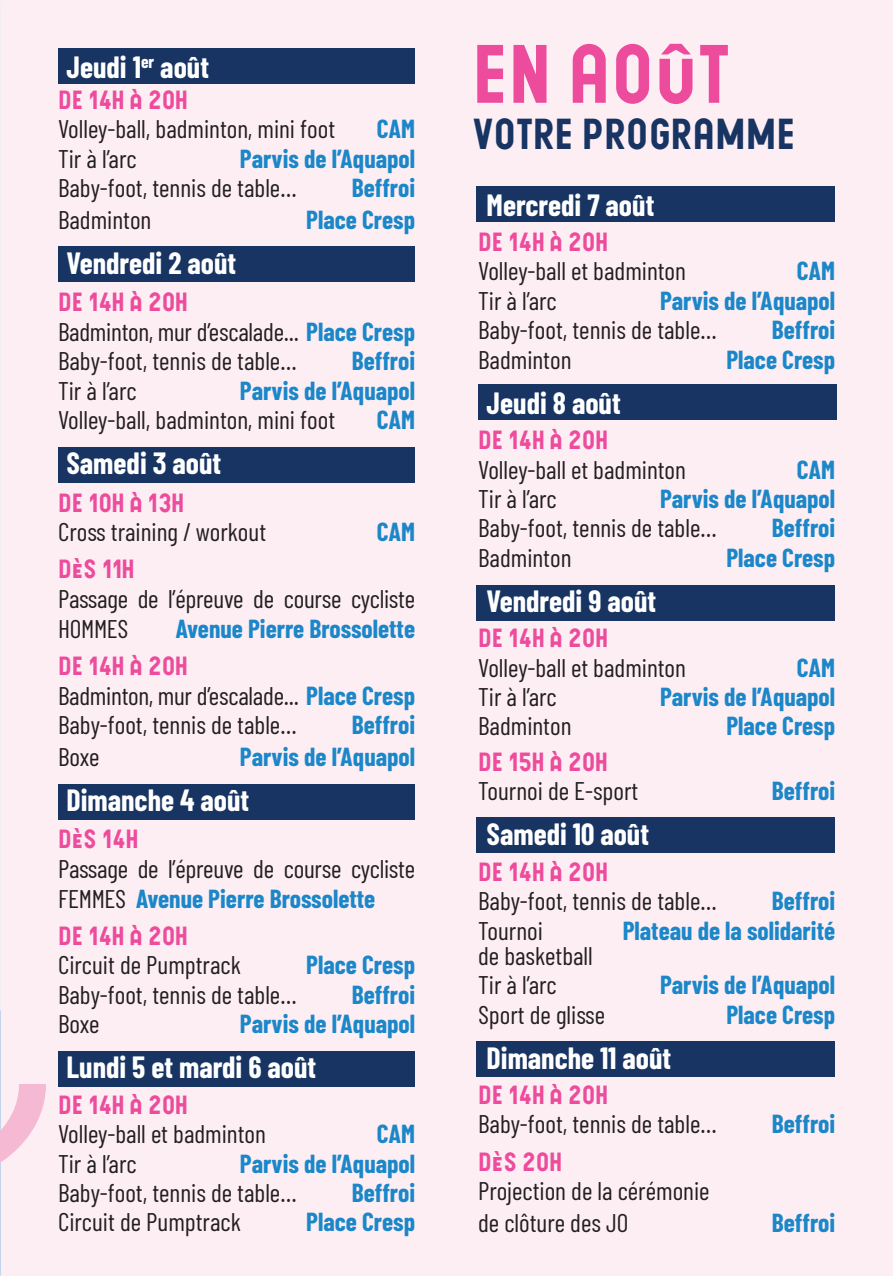
<style>
.page{position:relative;width:893px;height:1276px;background:#fdeef4}
.page>*{position:absolute;margin:0;border:0;box-sizing:border-box;transform-origin:0 0}
.t1{font:80.1px "Post Bus";color:#ed4c9c}
.t2{font:42px "Post Bus";color:#173462}
.t3{font:700 30px "Barlow Condensed";color:#fff}
.t4{font:25.5px/29.4px "Barlow Condensed";color:#231f20}
.t5{font:700 25.5px "Barlow Condensed";color:#1b87c9}
.t6{font:25.5px "Post Bus";color:#ed4c9c}
.s1{font-weight:700;color:#1b87c9}
</style>
<div class="page">
<div style="left:58px;top:48px;width:357px;height:36px;background:#173462"></div>
<div style="left:58px;top:246px;width:357px;height:36px;background:#173462"></div>
<div style="left:58px;top:447px;width:357px;height:35px;background:#173462"></div>
<div style="left:58px;top:784px;width:357px;height:36px;background:#173462"></div>
<div style="left:58px;top:1051px;width:357px;height:35px;background:#173462"></div>
<div style="left:478px;top:384px;width:358px;height:36px;background:#173462"></div>
<div style="left:476px;top:817px;width:358px;height:36px;background:#173462"></div>
<div style="left:476px;top:585px;width:358px;height:36px;background:#173462"></div>
<div style="left:476px;top:1041px;width:358px;height:36px;background:#173462"></div>
<div style="left:476px;top:187px;width:358px;height:35px;background:#173462"></div>
<svg style="left:0;top:1084px;width:46px;height:100px"></svg>
<p class="t3" style="left:67px;top:48px;width:144px">Jeudi 1<sup>er</sup> août</p>
<p class="t6" style="left:58px;top:88px;width:131px">DE 14H À 20H</p>
<p class="t4" style="left:58px;top:114px;width:279px">Volley-ball, badminton, mini foot</p>
<p class="t5" style="left:377px;top:113px;width:40px">CAM</p>
<p class="t4" style="left:58px;top:143px;width:80px">Tir à l’arc</p>
<p class="t5" style="left:240px;top:143px;width:177px">Parvis de l’Aquapol</p>
<p class="t4" style="left:58px;top:173px;width:240px">Baby-foot, tennis de table…</p>
<p class="t5" style="left:352px;top:172px;width:65px">Beffroi</p>
<p class="t4" style="left:58px;top:204px;width:95px">Badminton</p>
<p class="t5" style="left:306px;top:204px;width:110px">Place Cresp</p>
<p class="t3" style="left:67px;top:244px;width:171px">Vendredi 2 août</p>
<p class="t6" style="left:58px;top:290px;width:131px">DE 14H À 20H</p>
<p class="t4" style="left:58px;top:316px;width:359px">Badminton, mur d’escalade... <span class="s1">Place Cresp<br></span>Baby-foot, tennis de table…</p>
<p class="t5" style="left:352px;top:345px;width:65px">Beffroi</p>
<p class="t4" style="left:58px;top:375px;width:80px">Tir à l’arc</p>
<p class="t5" style="left:240px;top:374px;width:177px">Parvis de l’Aquapol</p>
<p class="t4" style="left:58px;top:404px;width:279px">Volley-ball, badminton, mini foot</p>
<p class="t5" style="left:377px;top:404px;width:40px">CAM</p>
<p class="t3" style="left:67px;top:445px;width:156px">Samedi 3 août</p>
<p class="t6" style="left:58px;top:490px;width:127px">DE 10H À 13H</p>
<p class="t4" style="left:58px;top:516px;width:210px">Cross training / workout</p>
<p class="t5" style="left:377px;top:516px;width:40px">CAM</p>
<p class="t6" style="left:58px;top:557px;width:78px">DÈS 11H</p>
<p class="t4" style="left:58px;top:583px;width:359px">Passage de l’épreuve de course cycliste<br>HOMMES</p>
<p class="t5" style="left:175px;top:613px;width:241px">Avenue Pierre Brossolette</p>
<p class="t6" style="left:58px;top:654px;width:131px">DE 14H À 20H</p>
<p class="t4" style="left:58px;top:680px;width:359px">Badminton, mur d’escalade... <span class="s1">Place Cresp<br></span>Baby-foot, tennis de table…</p>
<p class="t5" style="left:352px;top:709px;width:65px">Beffroi</p>
<p class="t4" style="left:58px;top:741px;width:43px">Boxe</p>
<p class="t5" style="left:240px;top:740px;width:177px">Parvis de l’Aquapol</p>
<p class="t3" style="left:67px;top:781px;width:184px">Dimanche 4 août</p>
<p class="t6" style="left:58px;top:827px;width:81px">DÈS 14H</p>
<p class="t4" style="left:58px;top:852px;width:359px">Passage de l’épreuve de course cycliste<br>FEMMES <span class="s1">Avenue Pierre Brossolette</span></p>
<p class="t6" style="left:58px;top:924px;width:131px">DE 14H À 20H</p>
<p class="t4" style="left:58px;top:950px;width:185px">Circuit de Pumptrack</p>
<p class="t5" style="left:306px;top:949px;width:110px">Place Cresp</p>
<p class="t4" style="left:58px;top:979px;width:240px">Baby-foot, tennis de table…</p>
<p class="t5" style="left:352px;top:979px;width:65px">Beffroi</p>
<p class="t4" style="left:58px;top:1008px;width:43px">Boxe</p>
<p class="t5" style="left:240px;top:1008px;width:177px">Parvis de l’Aquapol</p>
<p class="t3" style="left:67px;top:1049px;width:251px">Lundi 5 et mardi 6 août</p>
<p class="t6" style="left:58px;top:1092px;width:131px">DE 14H À 20H</p>
<p class="t4" style="left:58px;top:1118px;width:209px">Volley-ball et badminton</p>
<p class="t5" style="left:377px;top:1118px;width:40px">CAM</p>
<p class="t4" style="left:58px;top:1148px;width:80px">Tir à l’arc</p>
<p class="t5" style="left:240px;top:1147px;width:177px">Parvis de l’Aquapol</p>
<p class="t4" style="left:58px;top:1177px;width:240px">Baby-foot, tennis de table…</p>
<p class="t5" style="left:352px;top:1177px;width:65px">Beffroi</p>
<p class="t4" style="left:58px;top:1206px;width:185px">Circuit de Pumptrack</p>
<p class="t5" style="left:306px;top:1206px;width:110px">Place Cresp</p>
<h1 class="t1" style="left:472px;top:37px;width:260px">EN AOÛT</h1>
<h2 class="t2" style="left:473px;top:115px;width:324px">VOTRE PROGRAMME</h2>
<p class="t3" style="left:487px;top:186px;width:169px">Mercredi 7 août</p>
<p class="t6" style="left:478px;top:230px;width:131px">DE 14H À 20H</p>
<p class="t4" style="left:478px;top:256px;width:209px">Volley-ball et badminton</p>
<p class="t5" style="left:797px;top:255px;width:40px">CAM</p>
<p class="t4" style="left:478px;top:285px;width:80px">Tir à l’arc</p>
<p class="t5" style="left:660px;top:285px;width:177px">Parvis de l’Aquapol</p>
<p class="t4" style="left:478px;top:315px;width:240px">Baby-foot, tennis de table…</p>
<p class="t5" style="left:772px;top:314px;width:65px">Beffroi</p>
<p class="t4" style="left:478px;top:344px;width:95px">Badminton</p>
<p class="t5" style="left:726px;top:344px;width:110px">Place Cresp</p>
<p class="t3" style="left:487px;top:384px;width:136px">Jeudi 8 août</p>
<p class="t6" style="left:478px;top:428px;width:131px">DE 14H À 20H</p>
<p class="t4" style="left:478px;top:454px;width:209px">Volley-ball et badminton</p>
<p class="t5" style="left:797px;top:453px;width:40px">CAM</p>
<p class="t4" style="left:478px;top:483px;width:80px">Tir à l’arc</p>
<p class="t5" style="left:660px;top:483px;width:177px">Parvis de l’Aquapol</p>
<p class="t4" style="left:478px;top:513px;width:240px">Baby-foot, tennis de table…</p>
<p class="t5" style="left:772px;top:512px;width:65px">Beffroi</p>
<p class="t4" style="left:478px;top:542px;width:95px">Badminton</p>
<p class="t5" style="left:726px;top:542px;width:110px">Place Cresp</p>
<p class="t3" style="left:487px;top:582px;width:171px">Vendredi 9 août</p>
<p class="t6" style="left:478px;top:626px;width:131px">DE 14H À 20H</p>
<p class="t4" style="left:478px;top:652px;width:209px">Volley-ball et badminton</p>
<p class="t5" style="left:797px;top:651px;width:40px">CAM</p>
<p class="t4" style="left:478px;top:681px;width:80px">Tir à l’arc</p>
<p class="t5" style="left:660px;top:681px;width:177px">Parvis de l’Aquapol</p>
<p class="t4" style="left:478px;top:711px;width:95px">Badminton</p>
<p class="t5" style="left:726px;top:710px;width:110px">Place Cresp</p>
<p class="t6" style="left:478px;top:750px;width:131px">DE 15H À 20H</p>
<p class="t4" style="left:478px;top:775px;width:162px">Tournoi de E-sport</p>
<p class="t5" style="left:772px;top:775px;width:65px">Beffroi</p>
<p class="t3" style="left:487px;top:816px;width:164px">Samedi 10 août</p>
<p class="t6" style="left:478px;top:859px;width:131px">DE 14H À 20H</p>
<p class="t4" style="left:478px;top:885px;width:240px">Baby-foot, tennis de table…</p>
<p class="t5" style="left:772px;top:885px;width:65px">Beffroi</p>
<p class="t4" style="left:478px;top:915px;width:66px">Tournoi</p>
<p class="t5" style="left:623px;top:914px;width:214px">Plateau de la solidarité</p>
<p class="t4" style="left:478px;top:940px;width:116px">de basketball<br>Tir à l’arc</p>
<p class="t5" style="left:660px;top:969px;width:177px">Parvis de l’Aquapol</p>
<p class="t4" style="left:478px;top:999px;width:129px">Sport de glisse</p>
<p class="t5" style="left:726px;top:998px;width:110px">Place Cresp</p>
<p class="t3" style="left:487px;top:1039px;width:186px">Dimanche 11 août</p>
<p class="t6" style="left:478px;top:1083px;width:131px">DE 14H À 20H</p>
<p class="t4" style="left:478px;top:1109px;width:240px">Baby-foot, tennis de table…</p>
<p class="t5" style="left:772px;top:1108px;width:65px">Beffroi</p>
<p class="t6" style="left:478px;top:1150px;width:85px">DÈS 20H</p>
<p class="t4" style="left:478px;top:1174px;width:233px;line-height:31.5px">Projection de la cérémonie de clôture des JO</p>
<p class="t5" style="left:772px;top:1206px;width:65px">Beffroi</p>
</div>
